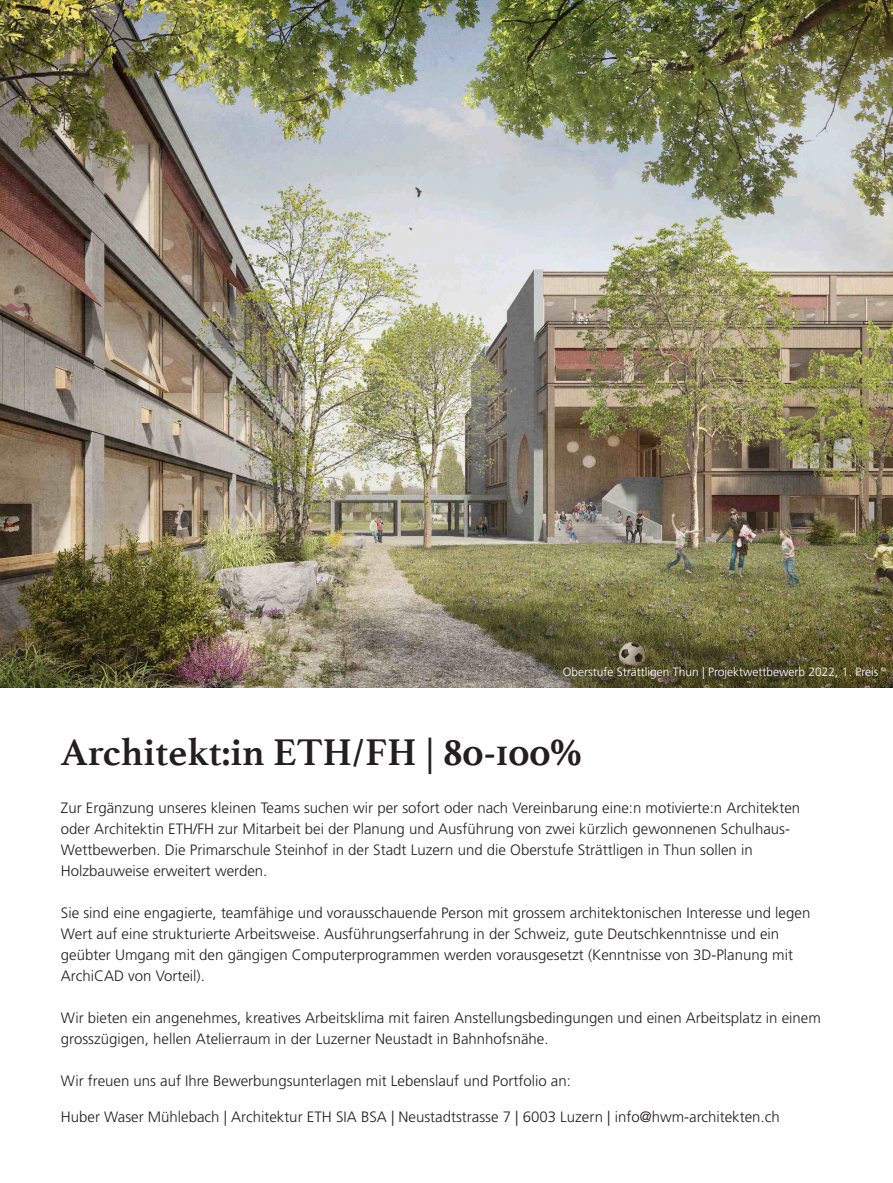
<style>
.page{position:relative;width:893px;height:1183px;background:#fff}
.page>*{position:absolute;margin:0;border:0;box-sizing:border-box;transform-origin:0 0}
.t1{font:700 39px "Athelas";color:#231f20}
.t2{font:300 15px/21px "Frutiger LT Std";color:#231f20}
.t3{font:300 12px "Frutiger LT Std";color:#fff}
</style>
<div class="page">
<img style="left:0;top:0;width:893px;height:687px">
<p class="t3" style="left:563px;top:664px;width:317px">Oberstufe Strättligen Thun | Projektwettbewerb 2022, 1. Preis</p>
<h1 class="t1" style="left:61px;top:730px;width:523px">Architekt:in ETH/FH | 80-100%</h1>
<p class="t2" style="left:61px;top:796px;width:741px">Zur Ergänzung unseres kleinen Teams suchen wir per sofort oder nach Vereinbarung eine:n motivierte:n Architekten oder Architektin ETH/FH zur Mitarbeit bei der Planung und Ausführung von zwei kürzlich gewonnenen Schulhaus-Wettbewerben. Die Primarschule Steinhof in der Stadt Luzern und die Oberstufe Strättligen in Thun sollen in Holzbauweise erweitert werden.</p>
<p class="t2" style="left:61px;top:901px;width:751px">Sie sind eine engagierte, teamfähige und vorausschauende Person mit grossem architektonischen Interesse und legen Wert auf eine strukturierte Arbeitsweise. Ausführungserfahrung in der Schweiz, gute Deutschkenntnisse und ein geübter Umgang mit den gängigen Computerprogrammen werden vorausgesetzt (Kenntnisse von 3D-Planung mit ArchiCAD von Vorteil).</p>
<p class="t2" style="left:61px;top:1006px;width:761px">Wir bieten ein angenehmes, kreatives Arbeitsklima mit fairen Anstellungsbedingungen und einen Arbeitsplatz in einem grosszügigen, hellen Atelierraum in der Luzerner Neustadt in Bahnhofsnähe.</p>
<p class="t2" style="left:61px;top:1069px;width:511px">Wir freuen uns auf Ihre Bewerbungsunterlagen mit Lebenslauf und Portfolio an:</p>
<p class="t2" style="left:61px;top:1105px;width:720px">Huber Waser Mühlebach | Architektur ETH SIA BSA | Neustadtstrasse 7 | 6003 Luzern | info@hwm-architekten.ch</p>
</div>
